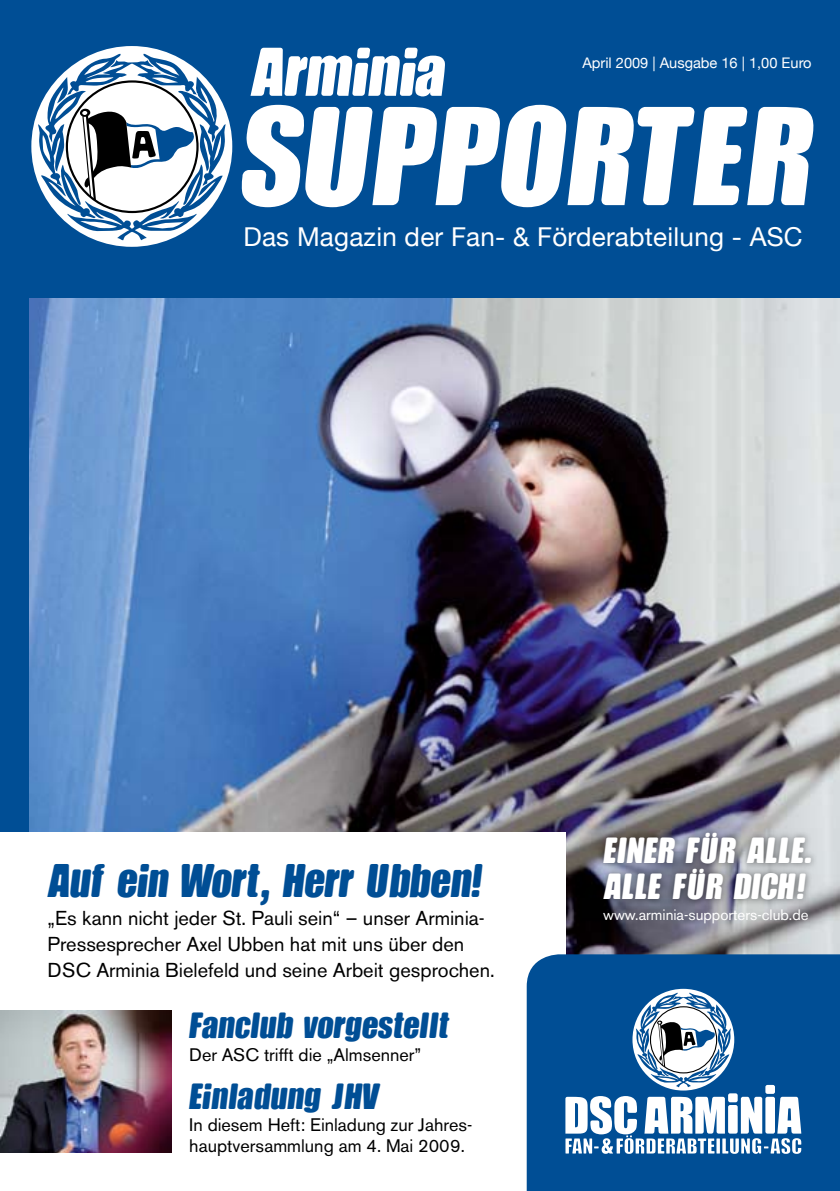
<style>
.page{position:relative;width:840px;height:1191px;background:#fff}
.page>*{position:absolute;margin:0;border:0;box-sizing:border-box;transform-origin:0 0}
.t1{font:130.6px "Arminia";letter-spacing:-.015em;color:#fff}
.t2{font:64px "Arminia";letter-spacing:-.03em;color:#fff}
.t3{font:44px "Arminia";letter-spacing:-.025em;color:#004e95}
.t4{font:34px "Arminia";letter-spacing:-.02em;color:#004e95}
.t5{font:34px/36.2px "Arminia";color:#fff}
.t6{font:26px "Helvetica Neue";letter-spacing:.01em;color:#fff}
.t7{font:20px/26px "Akzidenz Grotesk BE";color:#000}
.t8{font:18px/21.6px "Akzidenz Grotesk BE";color:#000}
.t9{font:15px "Akzidenz Grotesk BE";color:#fff}
.t10{font:14.6px "Helvetica Neue";color:#fff}
</style>
<div class="page">
<div style="left:0;top:0;width:839px;height:1191px;background:#004e95"></div>
<img style="left:29px;top:299px;width:810px;height:655px">
<div style="left:0;top:832px;width:565px;height:359px;background:#fff"></div>
<div style="left:595px;top:825px;width:221px;height:82px;background:#000;opacity:.52"></div>
<div style="left:31px;top:46px;width:201px;height:201px;background:#fff;border-radius:50%"></div>
<svg style="left:38px;top:54px;width:187px;height:186px"></svg>
<svg style="left:526px;top:954px;width:313px;height:237px"></svg>
<svg style="left:632px;top:988px;width:101px;height:102px"></svg>
<svg style="left:635px;top:992px;width:95px;height:95px"></svg>
<div style="left:727px;top:1093px;width:10px;height:9px;background:#fff;border-radius:2px"></div>
<div style="left:765px;top:1085px;width:9px;height:8px;background:#fff;border-radius:2px"></div>
<svg style="left:565px;top:1096px;width:235px;height:57px"></svg>
<img style="left:0;top:1010px;width:171px;height:142px">
<h2 class="t2" style="left:250px;top:38px;width:197px">Arminia</h2>
<p class="t10" style="left:582px;top:54px;width:231px">April 2009 | Ausgabe 16 | 1,00 Euro</p>
<h1 class="t1" style="left:242px;top:88px;width:575px">SUPPORTER</h1>
<h3 class="t6" style="left:243px;top:221px;width:560px">Das Magazin der Fan- &amp; Förderabteilung - ASC</h3>
<h3 class="t3" style="left:47px;top:857px;width:437px">Auf ein Wort, Herr Ubben!</h3>
<p class="t7" style="left:47px;top:905px;width:448px">„Es kann nicht jeder St. Pauli sein“ – unser Arminia-<br>Pressesprecher Axel Ubben hat mit uns über den<br>DSC Arminia Bielefeld und seine Arbeit gesprochen.</p>
<h3 class="t4" style="left:189px;top:1007px;width:262px">Fanclub vorgestellt</h3>
<p class="t8" style="left:189px;top:1043px;width:233px">Der ASC trifft die „Almsenner”</p>
<h3 class="t4" style="left:189px;top:1078px;width:193px">Einladung JHV</h3>
<p class="t8" style="left:189px;top:1113px;width:284px">In diesem Heft: Einladung zur Jahres&shy;hauptversammlung am 4. Mai 2009.</p>
<h3 class="t5" style="left:603px;top:832px;width:210px">EINER FÜR ALLE.<br>ALLE FÜR DICH!</h3>
<p class="t9" style="left:602px;top:905px;width:207px">www.arminia-supporters-club.de</p>
</div>
